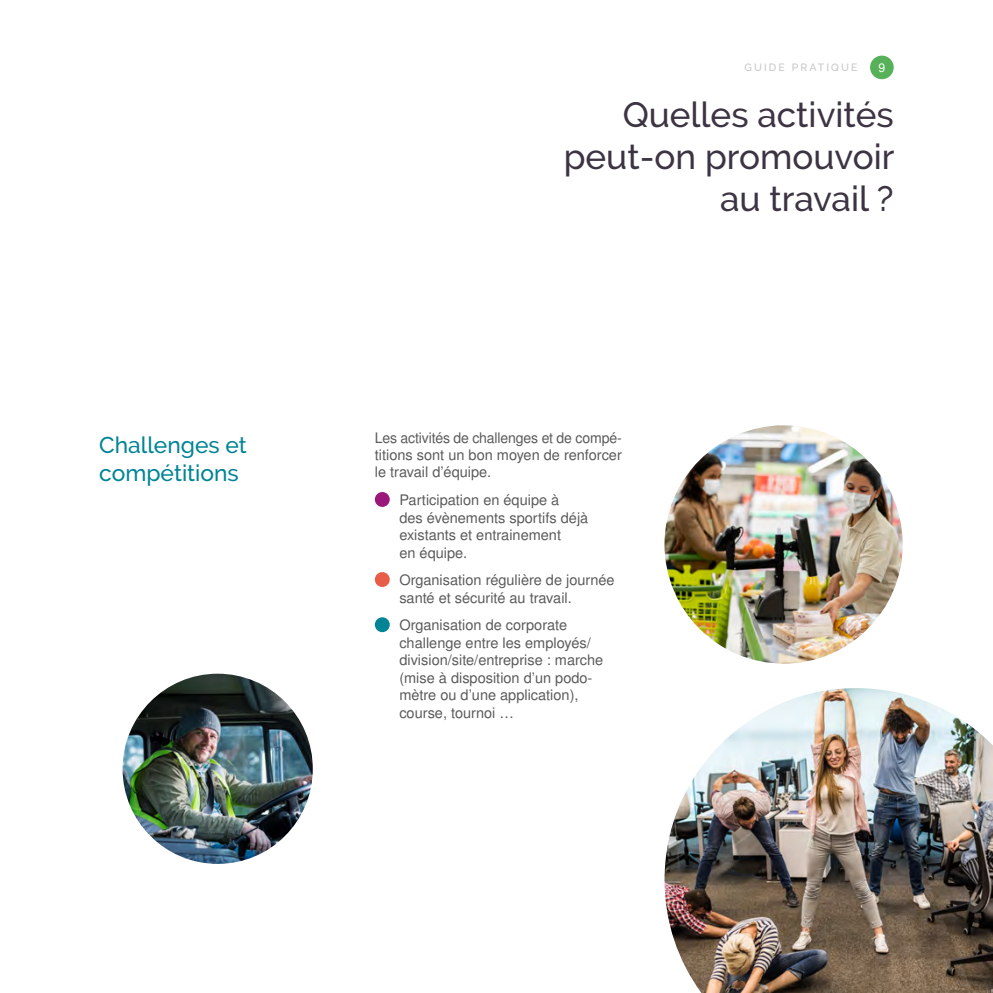
<style>
.page{position:relative;width:993px;height:993px;background:#fff}
.page>*{position:absolute;margin:0;border:0;box-sizing:border-box;transform-origin:0 0}
.t1{font:500 35px/42px "Raleway";color:#3d3443;text-align:right}
.t2{font:500 22.75px/27.3px "Raleway";color:#008496}
.t3{font:14.53px/17.5px "Nimbus Sans LOT";color:#5a5a59}
.t4{font:12.25px "Nimbus Sans LOT";color:#fff}
.t5{font:500 10.5px "Raleway";letter-spacing:.2em;color:#c6c6c6}
</style>
<div class="page">
<img style="left:664px;top:688px;width:328px;height:304px">
<div style="left:375px;top:492px;width:14px;height:14px;background:#9b177a;border-radius:50%"></div>
<div style="left:375px;top:572px;width:14px;height:14px;background:#e85d47;border-radius:50%"></div>
<div style="left:375px;top:617px;width:14px;height:15px;background:#008496;border-radius:50%"></div>
<div style="left:869px;top:56px;width:24px;height:23px;background:#56b158;border-radius:50%"></div>
<img style="left:122px;top:673px;width:191px;height:190px;border-radius:95px">
<img style="left:664px;top:425px;width:238px;height:238px;border-radius:119px">
<h2 class="t2" style="left:99px;top:431px;width:149px">Challenges et compétitions</h2>
<p class="t5" style="left:744px;top:61px;width:115px">GUIDE PRATIQUE</p>
<p class="t4" style="left:878px;top:60px;width:8px">9</p>
<h1 class="t1" style="left:563px;top:94px;width:332px">Quelles activités peut-on promouvoir au travail ?</h1>
<p class="t3" style="left:375px;top:429px;width:248px;text-align:justify">Les activités de challenges et de compé&shy;titions sont un bon moyen de renforcer le travail d’équipe.</p>
<p class="t3" style="left:399px;top:491px;width:190px">Participation en équipe à<br>des évènements sportifs déjà existants et entrainement<br>en équipe.</p>
<p class="t3" style="left:399px;top:571px;width:217px">Organisation régulière de journée santé et sécurité au travail.</p>
<p class="t3" style="left:399px;top:616px;width:205px">Organisation de corporate challenge entre les employés/ division/site/entreprise : marche (mise à disposition d’un podo&shy;mètre ou d’une application), course, tournoi …</p>
</div>
